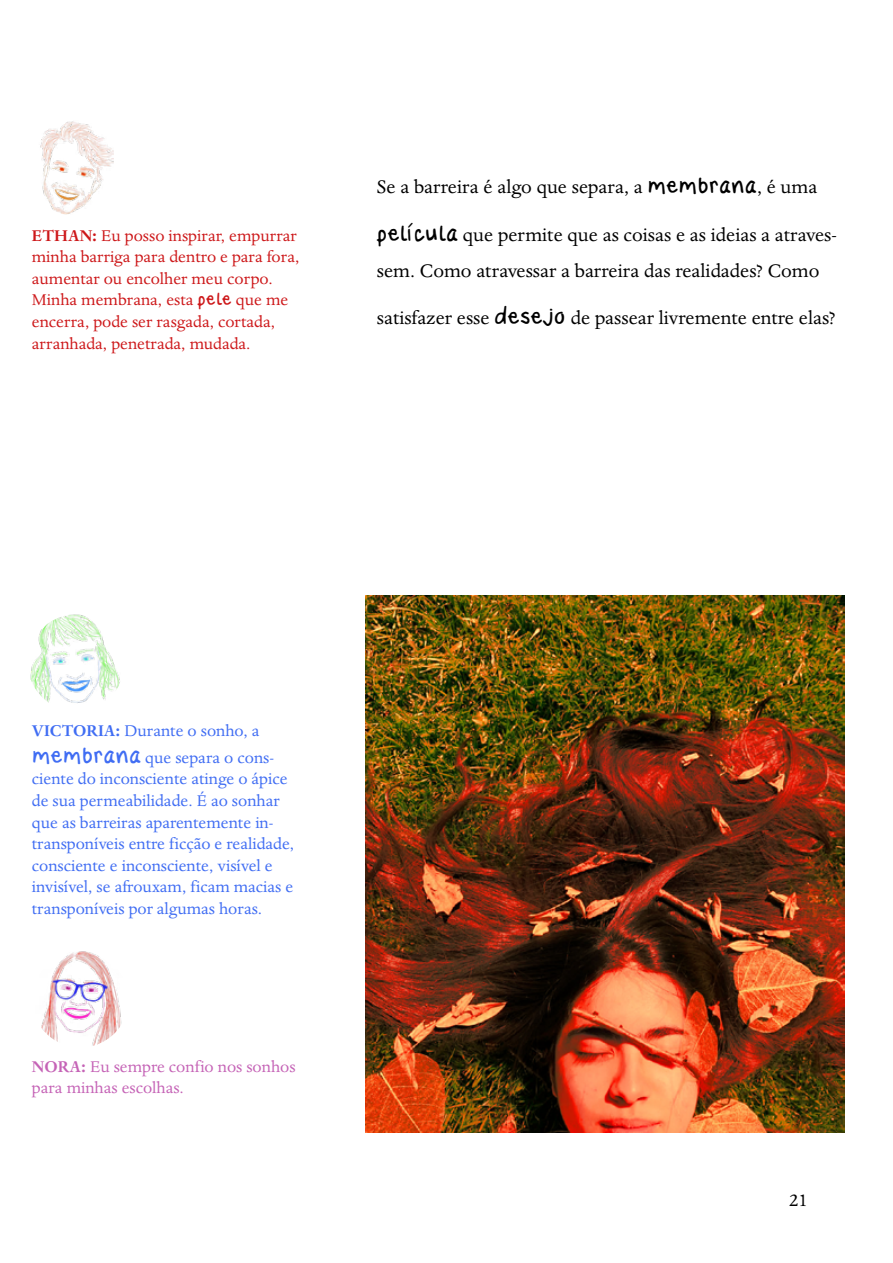
<style>
.page{position:relative;width:893px;height:1263px;background:#fff}
.page>*{position:absolute;margin:0;border:0;box-sizing:border-box;transform-origin:0 0}
.t1{font:21px/36px "Dante";color:#000}
.t2{font:18px/21.6px "Dante";color:#406df3}
.t3{font:18px/21.6px "Dante";color:#cd1719}
.t4{font:18px/21.6px "Dante";color:#c563b6}
.s1{font-weight:700}
.s2{font-family:"Dantestui 2"}
.s3{font-family:"Dantestui 2";font-size:22.5px}
</style>
<div class="page">
<img style="left:40px;top:121px;width:74px;height:94px">
<img style="left:28px;top:614px;width:97px;height:97px;border-radius:48px">
<img style="left:41px;top:951px;width:81px;height:95px">
<img style="left:366px;top:595px;width:479px;height:537px">
<p class="t3" style="left:32px;top:225px;width:269px"><span class="s1">ETHAN:</span> Eu posso inspirar, empurrar minha barriga para dentro e para fora, aumentar ou encolher meu corpo.<br>Minha membrana, esta <span class="s2">pele</span> que me encerra, pode ser rasgada, cortada, arranhada, penetrada, mudada.</p>
<p class="t1" style="left:377px;top:169px;width:442px">Se a barreira é algo que separa, a <span class="s3">membrana</span>, é uma</p>
<p class="t1" style="left:377px;top:217px;width:462px"><span class="s3">película</span> que permite que as coisas e as ideias a atraves&shy;sem. Como atravessar a barreira das realidades? Como</p>
<p class="t1" style="left:377px;top:300px;width:460px">satisfazer esse <span class="s3">desejo</span> de passear livremente entre elas?</p>
<p class="t2" style="left:32px;top:717px;width:244px;line-height:27px"><span class="s1">VICTORIA:</span> Durante o sonho, a <span class="s3">membrana</span> que separa o cons-</p>
<p class="t2" style="left:32px;top:769px;width:264px">ciente do inconsciente atinge o ápice de sua permeabilidade. É ao sonhar que as barreiras aparentemente in&shy;transponíveis entre ficção e realidade, consciente e inconsciente, visível e invisível, se afrouxam, ficam macias e transponíveis por algumas horas.</p>
<p class="t4" style="left:32px;top:1056px;width:265px"><span class="s1">NORA:</span> Eu sempre confio nos sonhos para minhas escolhas.</p>
<p class="t1" style="left:789px;top:1182px;width:20px">21</p>
</div>
